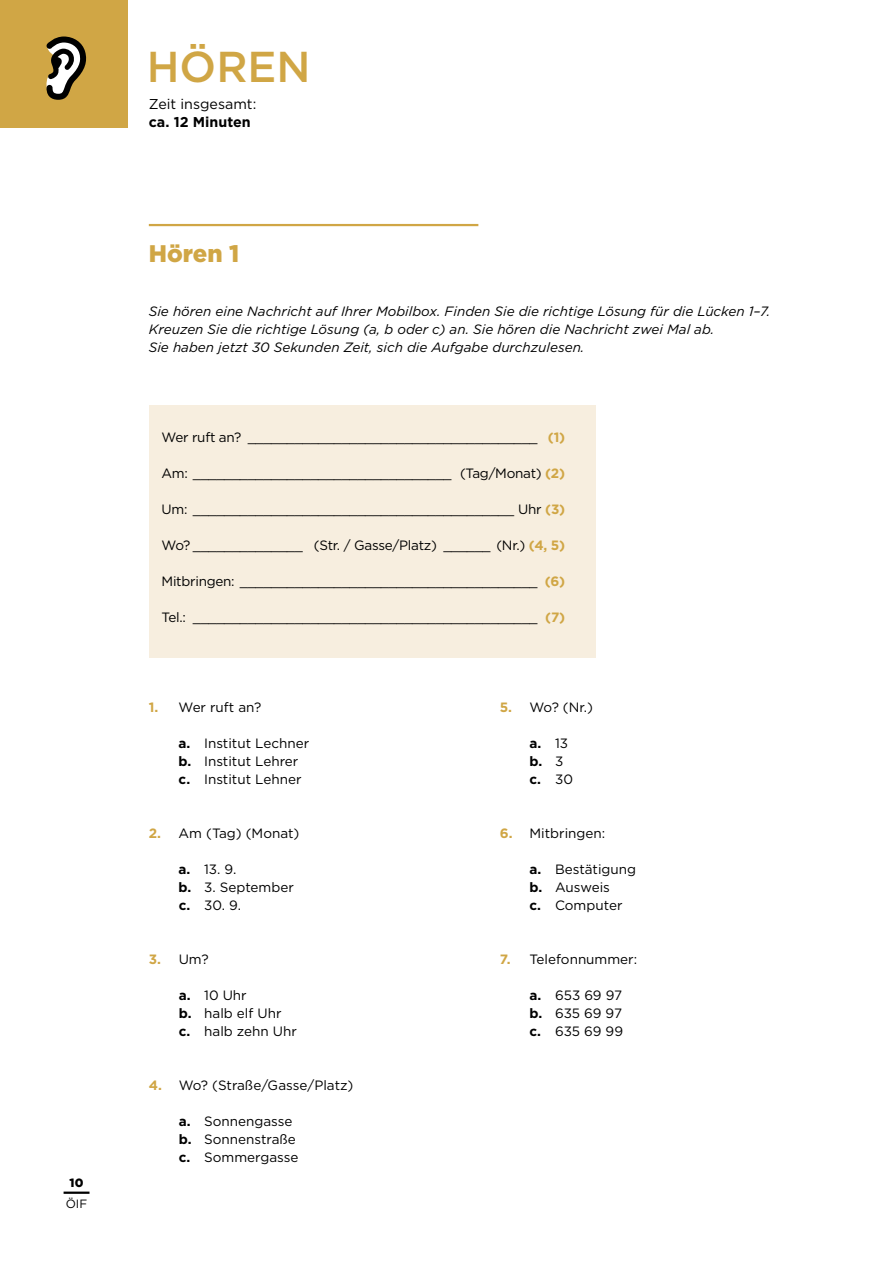
<style>
.page{position:relative;width:893px;height:1263px;background:#fff}
.page>*{position:absolute;margin:0;border:0;box-sizing:border-box;transform-origin:0 0}
.t1{font:500 43.2px "Gotham";color:#d0a645}
.t2{font:900 24px "Gotham";color:#d0a645}
.t3{font:14.25px "Gotham";color:#000}
.t4{font:700 14.25px "Gotham";color:#000}
.t5{font:13.5px/18px "Gotham";color:#000}
.t6{font:italic 13.5px/18px "Gotham";color:#000}
.t7{font:13.5px "Gotham";letter-spacing:-.02em;color:#000}
.t8{font:700 13.5px/18px "Gotham";color:#000}
.t9{font:12px "Gotham";color:#000}
.t10{font:900 12px "Gotham";color:#000}
.s1{font-weight:700;color:#d0a645}
.s2{font-weight:700}
.s3{font-weight:400}
</style>
<div class="page">
<hr style="left:64px;top:1191px;width:26px;height:3px;background:#000">
<div style="left:0;top:0;width:128px;height:128px;background:#d0a645"></div>
<hr style="left:149px;top:224px;width:329px;height:2px;background:#d0a645">
<svg style="left:46px;top:37px;width:41px;height:63px"></svg>
<div style="left:149px;top:406px;width:446px;height:252px;background:#f7eedf"></div>
<p class="t10" style="left:70px;top:1175px;width:15px">10</p>
<p class="t9" style="left:66px;top:1196px;width:23px">ÖIF</p>
<h1 class="t1" style="left:147px;top:38px;width:130px">HÖREN</h1>
<p class="t3" style="left:149px;top:95px;width:109px">Zeit insgesamt:</p>
<p class="t4" style="left:149px;top:113px;width:103px">ca. 12 Minuten</p>
<h2 class="t2" style="left:149px;top:237px;width:92px">Hören 1</h2>
<p class="t6" style="left:149px;top:302px;width:623px">Sie hören eine Nachricht auf Ihrer Mobilbox. Finden Sie die richtige Lösung für die Lücken 1–7.<br>Kreuzen Sie die richtige Lösung (a, b oder c) an. Sie hören die Nachricht zwei Mal ab.<br>Sie haben jetzt 30 Sekunden Zeit, sich die Aufgabe durchzulesen.</p>
<p class="t7" style="left:162px;top:428px;width:405px">Wer ruft an? _____________________________________ <span class="s1">(1)</span></p>
<p class="t7" style="left:162px;top:464px;width:405px">Am: _________________________________ (Tag/Monat) <span class="s1">(2)</span></p>
<p class="t5" style="left:162px;top:500px;width:405px">Um: _________________________________________ Uhr <span class="s1">(3)</span></p>
<p class="t7" style="left:162px;top:536px;width:405px">Wo? ______________ (Str. / Gasse/Platz) ______ (Nr.) <span class="s1">(4, 5)</span></p>
<p class="t7" style="left:162px;top:572px;width:405px">Mitbringen: ______________________________________ <span class="s1">(6)</span></p>
<p class="t5" style="left:162px;top:608px;width:405px">Tel.: ____________________________________________ <span class="s1">(7)</span></p>
<p class="t5" style="left:149px;top:698px;width:114px"><span class="s1">1.</span> Wer ruft an?</p>
<p class="t5" style="left:179px;top:734px;width:132px"><span class="s2">a.</span> Institut Lechner <span class="s2">b.</span> Institut Lehrer <span class="s2">c.</span> Institut Lehner</p>
<p class="t5" style="left:149px;top:824px;width:152px"><span class="s1">2.</span> Am (Tag) (Monat)</p>
<p class="t5" style="left:179px;top:860px;width:117px"><span class="s2">a.</span> 13. 9.<br><span class="s2">b.</span> 3. September <span class="s2">c.</span> 30. 9.</p>
<p class="t5" style="left:149px;top:950px;width:61px"><span class="s1">3.</span> Um?</p>
<p class="t5" style="left:179px;top:986px;width:120px"><span class="s2">a.</span> 10 Uhr<br><span class="s2">b.</span> halb elf Uhr<br><span class="s2">c.</span> halb zehn Uhr</p>
<p class="t5" style="left:149px;top:1076px;width:206px"><span class="s1">4.</span> Wo? (Straße/Gasse/Platz)</p>
<p class="t5" style="left:179px;top:1112px;width:121px"><span class="s2">a.</span> Sonnengasse <span class="s2">b.</span> Sonnenstraße <span class="s2">c.</span> Sommergasse</p>
<p class="t5" style="left:500px;top:698px;width:95px"><span class="s1">5.</span> Wo? (Nr.)</p>
<p class="t8" style="left:530px;top:734px;width:45px">a. <span class="s3">13 </span>b. <span class="s3">3 </span>c. <span class="s3">30</span></p>
<p class="t5" style="left:500px;top:824px;width:107px"><span class="s1">6.</span> Mitbringen:</p>
<p class="t5" style="left:530px;top:860px;width:108px"><span class="s2">a.</span> Bestätigung <span class="s2">b.</span> Ausweis<br><span class="s2">c.</span> Computer</p>
<p class="t5" style="left:500px;top:950px;width:139px"><span class="s1">7.</span> Telefonnummer:</p>
<p class="t5" style="left:530px;top:986px;width:95px;text-align:justify"><span class="s2">a.</span> 653 69 97 <span class="s2">b.</span> 635 69 97 <span class="s2">c.</span> 635 69 99</p>
</div>
